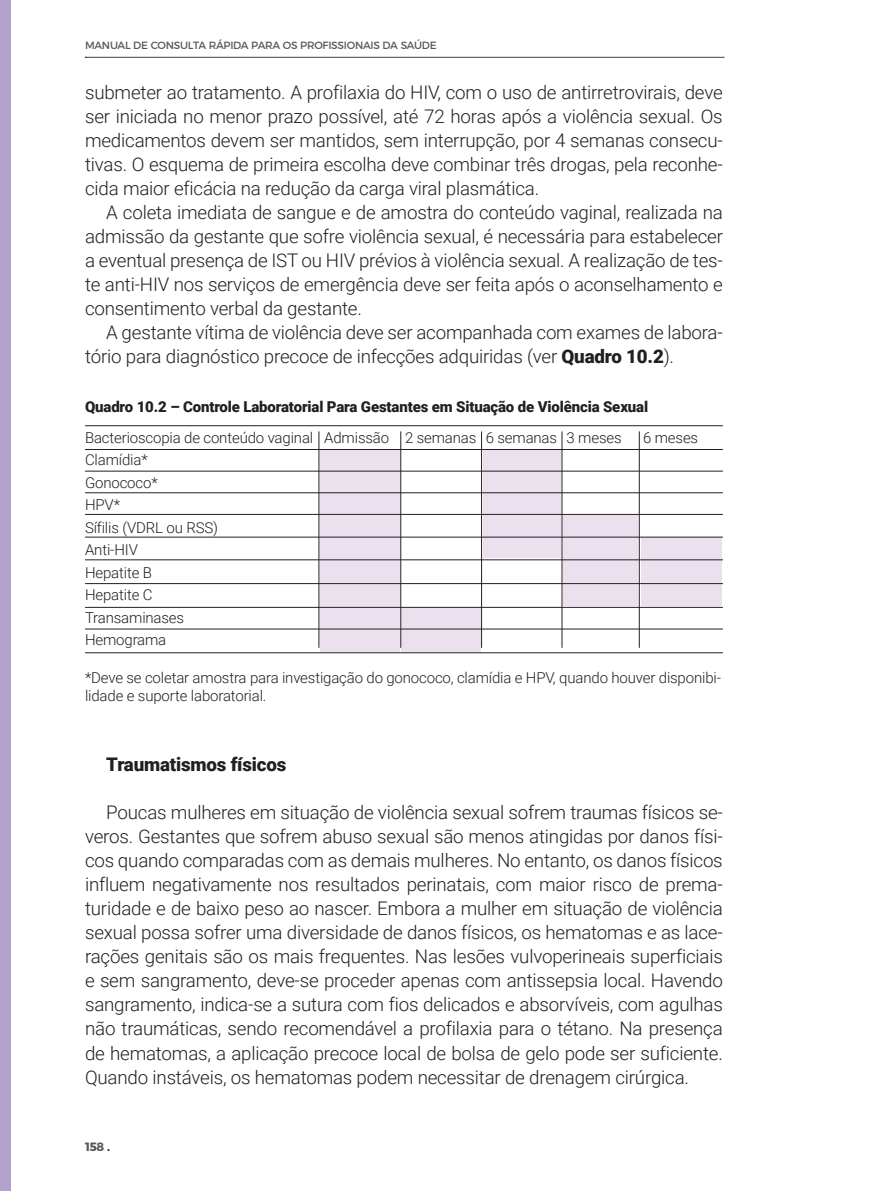
<style>
.page{position:relative;width:893px;height:1191px;background:#fff}
.page>*{position:absolute;margin:0;border:0;box-sizing:border-box;transform-origin:0 0}
.t1{font:300 18.75px/24px "Roboto";letter-spacing:-.01em;color:#231f20;text-align:justify}
.t2{font:900 18.75px "Roboto";letter-spacing:-.01em;color:#231f20}
.t3{font:300 15px/22.5px "Roboto";letter-spacing:-.01em;color:#231f20}
.t4{font:900 15px "Roboto";letter-spacing:-.01em;color:#231f20}
.t5{font:700 12px "Montserrat";color:#57585a}
.t6{font:10.5px "Montserrat";letter-spacing:-.025em;color:#57585a}
.s1{font-weight:900}
.s2{color:#231f20}
</style>
<div class="page">
<svg style="left:85px;top:57px;width:639px;height:1px"></svg>
<div style="left:0;top:0;width:11px;height:1191px;background:#b3a1cd"></div>
<div style="left:320px;top:450px;width:79px;height:201px;background:#ebe0ed"></div>
<div style="left:483px;top:450px;width:77px;height:108px;background:#ebe0ed"></div>
<div style="left:563px;top:515px;width:75px;height:91px;background:#ebe0ed"></div>
<div style="left:641px;top:537px;width:81px;height:69px;background:#ebe0ed"></div>
<div style="left:402px;top:608px;width:79px;height:43px;background:#ebe0ed"></div>
<hr style="left:85px;top:449px;width:638px;height:1px;background:#231f20">
<hr style="left:85px;top:471px;width:638px;height:1px;background:#231f20">
<hr style="left:85px;top:492px;width:638px;height:1px;background:#231f20">
<hr style="left:85px;top:514px;width:638px;height:1px;background:#231f20">
<hr style="left:85px;top:537px;width:638px;height:1px;background:#231f20">
<hr style="left:85px;top:559px;width:638px;height:1px;background:#231f20">
<hr style="left:85px;top:583px;width:638px;height:1px;background:#231f20">
<hr style="left:85px;top:607px;width:638px;height:1px;background:#231f20">
<hr style="left:85px;top:628px;width:638px;height:1px;background:#231f20">
<hr style="left:85px;top:652px;width:638px;height:1px;background:#231f20">
<hr style="left:85px;top:425px;width:638px;height:1px;background:#231f20">
<hr style="left:319px;top:431px;width:1px;height:217px;background:#231f20">
<hr style="left:400px;top:431px;width:1px;height:217px;background:#231f20">
<hr style="left:481px;top:431px;width:1px;height:217px;background:#231f20">
<hr style="left:562px;top:431px;width:1px;height:217px;background:#231f20">
<hr style="left:639px;top:431px;width:1px;height:217px;background:#231f20">
<p class="t6" style="left:85px;top:37px;width:353px">MANUAL DE CONSULTA RÁPIDA PARA OS PROFISSIONAIS DA SAÚDE</p>
<p class="t1" style="left:85px;top:80px;width:639px">submeter ao tratamento. A profilaxia do HIV, com o uso de antirretrovirais, deve ser iniciada no menor prazo possível, até 72 horas após a violência sexual. Os medicamentos devem ser mantidos, sem interrupção, por 4 semanas consecu&shy;tivas. O esquema de primeira escolha deve combinar três drogas, pela reconhe&shy;cida maior eficácia na redução da carga viral plasmática.</p>
<p class="t1" style="left:85px;top:200px;width:639px;text-indent:21px">A coleta imediata de sangue e de amostra do conteúdo vaginal, realizada na admissão da gestante que sofre violência sexual, é necessária para estabelecer a eventual presença de IST ou HIV prévios à violência sexual. A realização de tes&shy;te anti-HIV nos serviços de emergência deve ser feita após o aconselhamento e consentimento verbal da gestante.</p>
<p class="t1" style="left:85px;top:320px;width:639px;text-indent:21px">A gestante vítima de violência deve ser acompanhada com exames de labora&shy;tório para diagnóstico precoce de infecções adquiridas (ver <span class="s1">Quadro 10.2</span>).</p>
<p class="t4" style="left:85px;top:396px;width:565px">Quadro 10.2 – Controle Laboratorial Para Gestantes em Situação de Violência Sexual</p>
<p class="t3" style="left:85px;top:425px;width:230px">Bacterioscopia de conteúdo vaginal<br>Clamídia*<br>Gonococo*<br>HPV*<br>Sífilis (VDRL ou RSS)<br>Anti-HIV<br>Hepatite B<br>Hepatite C<br>Transaminases<br>Hemograma</p>
<p class="t3" style="left:324px;top:425px;width:299px">Admissão 2 semanas 6 semanas 3 meses</p>
<p class="t3" style="left:643px;top:425px;width:57px">6 meses</p>
<p class="t3" style="left:85px;top:668px;width:637px;line-height:18px">*Deve se coletar amostra para investigação do gonococo, clamídia e HPV, quando houver disponibi&shy;lidade e suporte laboratorial.</p>
<p class="t2" style="left:106px;top:751px;width:182px">Traumatismos físicos</p>
<p class="t1" style="left:85px;top:800px;width:639px;text-indent:21px">Poucas mulheres em situação de violência sexual sofrem traumas físicos se&shy;veros. Gestantes que sofrem abuso sexual são menos atingidas por danos físi&shy;cos quando comparadas com as demais mulheres. No entanto, os danos físicos influem negativamente nos resultados perinatais, com maior risco de prema&shy;turidade e de baixo peso ao nascer. Embora a mulher em situação de violência sexual possa sofrer uma diversidade de danos físicos, os hematomas e as lace&shy;rações genitais são os mais frequentes. Nas lesões vulvoperineais superficiais e sem sangramento, deve-se proceder apenas com antissepsia local. Havendo sangramento, indica-se a sutura com fios delicados e absorvíveis, com agulhas não traumáticas, sendo recomendável a profilaxia para o tétano. Na presença de hematomas, a aplicação precoce local de bolsa de gelo pode ser suficiente.<br>Quando instáveis, os hematomas podem necessitar de drenagem cirúrgica.</p>
<p class="t5" style="left:85px;top:1136px;width:27px">158 <span class="s2">.</span></p>
</div>
